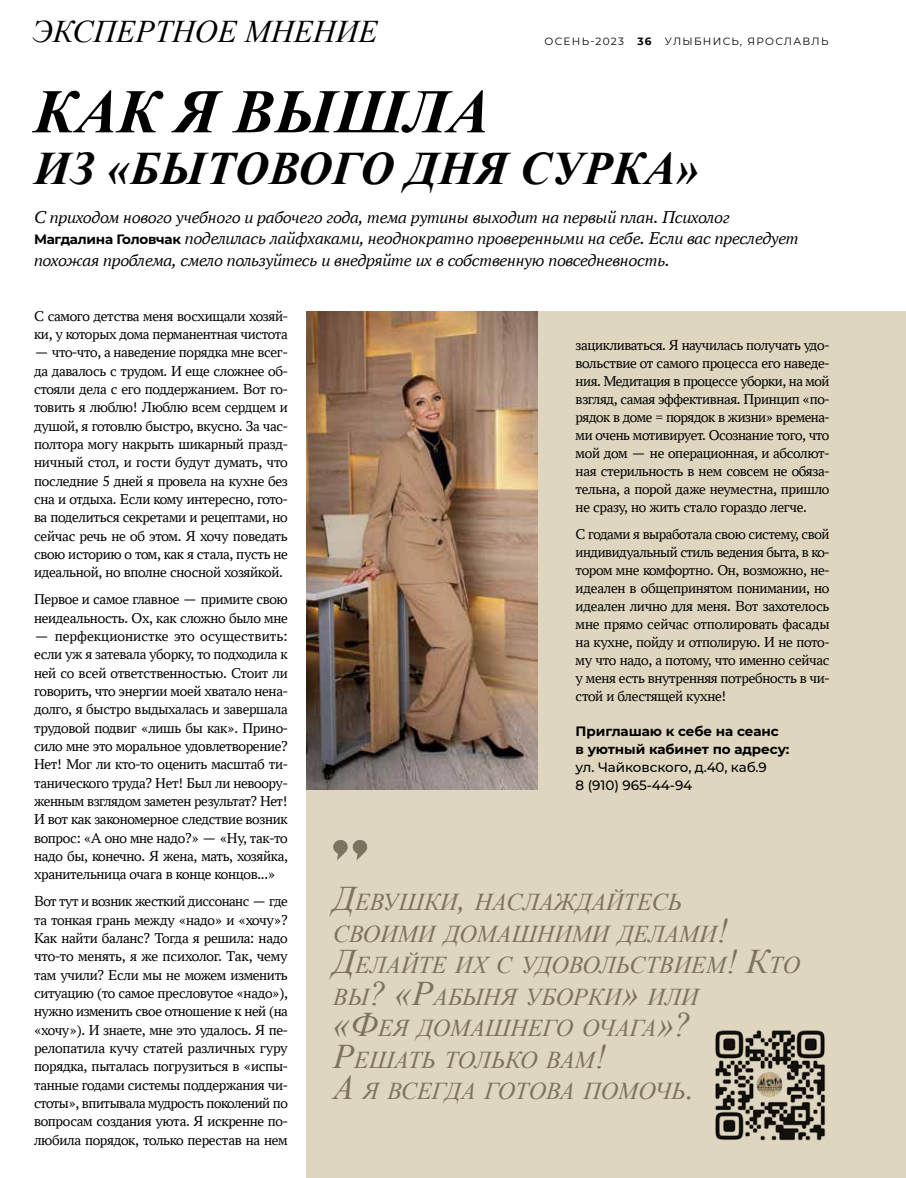
<style>
.page{position:relative;width:906px;height:1178px;background:#fff}
.page>*{position:absolute;margin:0;border:0;box-sizing:border-box;transform-origin:0 0}
.t1{font:italic 700 62.1px "Times New Roman";color:#000}
.t2{font:italic 700 46.5px "Times New Roman";letter-spacing:.01em;color:#000}
.t3{font:italic 31.5px "Times New Roman";color:#000}
.t4{font:italic 24.15px/31.5px "Times New Roman";color:#7d7160}
.t5{font:italic 18px/21.6px "PT Astra Serif";letter-spacing:-.02em;color:#000}
.t6{font:15px/18.3px "PT Astra Serif";letter-spacing:-.02em;color:#000;text-align:justify}
.t7{font:700 13.5px/18px "Montserrat";letter-spacing:-.005em;color:#000}
.t8{font:500 13.5px/18px "Montserrat";letter-spacing:-.005em;color:#000}
.t9{font:10.5px "Montserrat";letter-spacing:.12em;color:#000}
.t10{font:700 10.5px "Montserrat";color:#000}
.s1{font-family:"Montserrat";font-weight:700;font-style:normal;font-size:13.5px}
.s2{font-size:34.5px}
</style>
<div class="page">
<div style="left:306px;top:311px;width:600px;height:867px;background:#ded6bf"></div>
<svg style="left:333px;top:840px;width:34px;height:20px"></svg>
<img style="left:306px;top:312px;width:231px;height:478px">
<img style="left:715px;top:1030px;width:110px;height:111px">
<img style="left:756px;top:1071px;width:26px;height:27px;border-radius:13px">
<h3 class="t3" style="left:32px;top:10px;width:347px">ЭКСПЕРТНОЕ МНЕНИЕ</h3>
<p class="t9" style="left:544px;top:34px;width:81px">ОСЕНЬ-2023</p>
<p class="t10" style="left:637px;top:34px;width:16px">36</p>
<p class="t9" style="left:665px;top:34px;width:165px">УЛЫБНИСЬ, ЯРОСЛАВЛЬ</p>
<h1 class="t1" style="left:34px;top:68px;width:457px">КАК Я ВЫШЛА</h1>
<h2 class="t2" style="left:34px;top:136px;width:667px">ИЗ «БЫТОВОГО ДНЯ СУРКА»</h2>
<p class="t5" style="left:34px;top:205px;width:766px">С приходом нового учебного и рабочего года, тема рутины выходит на первый план. Психолог<br><span class="s1">Магдалина Головчак</span> поделилась лайфхаками, неоднократно проверенными на себе. Если вас преследует похожая проблема, смело пользуйтесь и внедряйте их в собственную повседневность.</p>
<p class="t6" style="left:34px;top:306px;width:255px">С самого детства меня восхищали хозяй&shy;ки, у которых дома перманентная чистота</p>
<p class="t6" style="left:34px;top:343px;width:255px">— что-что, а наведение порядка мне всег&shy;да давалось с трудом. И еще сложнее об&shy;стояли дела с его поддержанием. Вот го&shy;товить я люблю! Люблю всем сердцем и душой, я готовлю быстро, вкусно. За час&shy;полтора могу накрыть шикарный празд&shy;ничный стол, и гости будут думать, что последние 5 дней я провела на кухне без сна и отдыха. Если кому интересно, гото&shy;ва поделиться секретами и рецептами, но сейчас речь не об этом. Я хочу поведать свою историю о том, как я стала, пусть не идеальной, но вполне сносной хозяйкой.</p>
<p class="t6" style="left:34px;top:590px;width:255px">Первое и самое главное — примите свою неидеальность. Ох, как сложно было мне</p>
<p class="t6" style="left:34px;top:626px;width:255px">— перфекционистке это осуществить: если уж я затевала уборку, то подходила к ней со всей ответственностью. Стоит ли говорить, что энергии моей хватало нена&shy;долго, я быстро выдыхалась и завершала трудовой подвиг «лишь бы как». Прино&shy;сило мне это моральное удовлетворение?<br>Нет! Мог ли кто-то оценить масштаб ти&shy;танического труда? Нет! Был ли невоору&shy;женным взглядом заметен результат? Нет!<br>И вот как закономерное следствие возник вопрос: «А оно мне надо?» — «Ну, так-то надо бы, конечно. Я жена, мать, хозяйка, хранительница очага в конце концов...»</p>
<p class="t6" style="left:34px;top:892px;width:255px">Вот тут и возник жесткий диссонанс — где та тонкая грань между «надо» и «хочу»?<br>Как найти баланс? Тогда я решила: надо что-то менять, я же психолог. Так, чему там учили? Если мы не можем изменить ситуацию (то самое пресловутое «надо»), нужно изменить свое отношение к ней (на «хочу»). И знаете, мне это удалось. Я пе&shy;релопатила кучу статей различных гуру порядка, пыталась погрузиться в «испы&shy;танные годами системы поддержания чи&shy;стоты», впитывала мудрость поколений по вопросам создания уюта. Я искренне по&shy;любила порядок, только перестав на нем</p>
<p class="t6" style="left:575px;top:336px;width:255px">зацикливаться. Я научилась получать удо&shy;вольствие от самого процесса его наведе&shy;ния. Медитация в процессе уборки, на мой взгляд, самая эффективная. Принцип «по&shy;рядок в доме = порядок в жизни» времена&shy;ми очень мотивирует. Осознание того, что мой дом — не операционная, и абсолют&shy;ная стерильность в нем совсем не обяза&shy;тельна, а порой даже неуместна, пришло не сразу, но жить стало гораздо легче.</p>
<p class="t6" style="left:575px;top:525px;width:255px">С годами я выработала свою систему, свой индивидуальный стиль ведения быта, в ко&shy;тором мне комфортно. Он, возможно, не&shy;идеален в общепринятом понимании, но идеален лично для меня. Вот захотелось мне прямо сейчас отполировать фасады на кухне, пойду и отполирую. И не пото&shy;му что надо, а потому, что именно сейчас у меня есть внутренняя потребность в чи&shy;стой и блестящей кухне!</p>
<p class="t7" style="left:575px;top:721px;width:215px">Приглашаю к себе на сеанс в уютный кабинет по адресу:</p>
<p class="t8" style="left:575px;top:758px;width:193px">ул. Чайковского, д.40, каб.9<br>8 (910) 965-44-94</p>
<h3 class="t4" style="left:333px;top:885px;width:468px"><span class="s2">Д</span>евушки<span class="s2">,</span> наслаждайтесь<br>своими домашними делами<span class="s2">!<br>Д</span>елайте их с удовольствием<span class="s2">! К</span>то вы<span class="s2">? «Р</span>абыня уборки<span class="s2">»</span> или<br><span class="s2">«Ф</span>ея домашнего очага<span class="s2">»?<br>Р</span>ешать только вам<span class="s2">!<br>А</span> я всегда готова помочь<span class="s2">.</span></h3>
</div>
